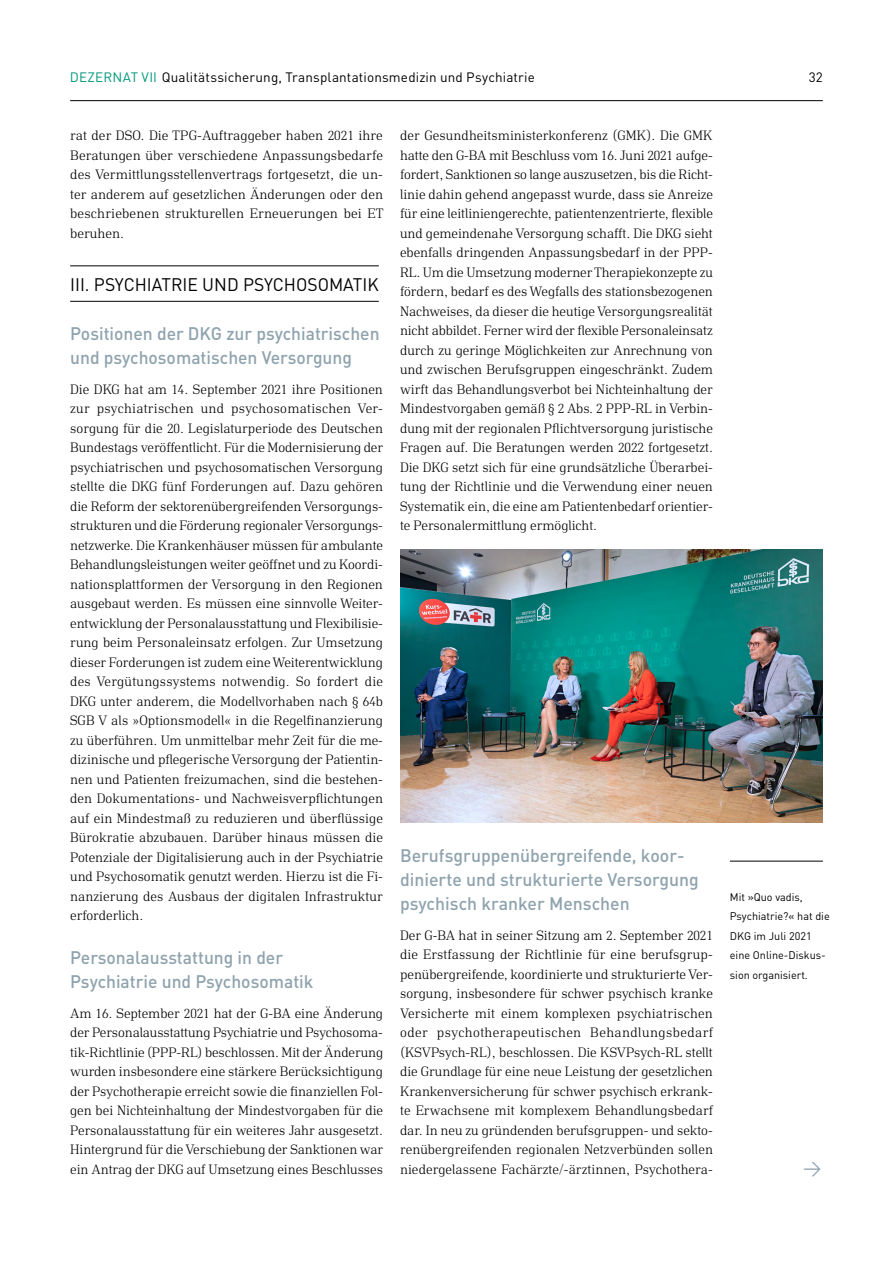
<style>
.page{position:relative;width:893px;height:1263px;background:#fff}
.page>*{position:absolute;margin:0;border:0;box-sizing:border-box;transform-origin:0 0}
.t1{font:500 18px/24px "DIN";color:#8fa3ae}
.t2{font:18px "DIN";color:#000}
.t3{font:18px "DIN";color:#8fa3ae}
.t4{font:300 13.5px/19.5px "DIN Neue Roman";color:#000;text-align:justify}
.t5{font:13.5px "DIN";letter-spacing:.01em;color:#000}
.t6{font:10.95px/19.5px "DIN";color:#000}
.s1{color:#009879}
</style>
<div class="page">
<hr style="left:70px;top:100px;width:753px;height:1px;background:#000">
<hr style="left:70px;top:301px;width:309px;height:1px;background:#000">
<hr style="left:70px;top:265px;width:309px;height:1px;background:#000">
<img style="left:400px;top:550px;width:423px;height:273px">
<hr style="left:730px;top:861px;width:93px;height:1px;background:#000">
<p class="t5" style="left:70px;top:68px;width:467px"><span class="s1">DEZERNAT VII</span> Qualitätssicherung, Transplantationsmedizin und Psychiatrie</p>
<p class="t5" style="left:809px;top:68px;width:15px">32</p>
<p class="t4" style="left:70px;top:124px;width:315px">rat der DSO. Die TPG-Auftraggeber haben 2021 ihre Beratungen über verschiedene Anpassungsbedarfe des Vermittlungsstellenvertrags fortgesetzt, die un&shy;ter anderem auf gesetzlichen Änderungen oder den beschriebenen strukturellen Erneuerungen bei ET beruhen.</p>
<p class="t2" style="left:70px;top:273px;width:310px">III. PSYCHIATRIE UND PSYCHOSOMATIK</p>
<p class="t1" style="left:70px;top:320px;width:311px">Positionen der DKG zur psychiatrischen und psychosomatischen Versorgung</p>
<p class="t4" style="left:70px;top:378px;width:314px">Die DKG hat am 14. September 2021 ihre Positionen zur psychiatrischen und psychosomatischen Ver&shy;sorgung für die 20. Legislaturperiode des Deutschen Bundestags veröffentlicht. Für die Modernisierung der psychiatrischen und psychosomatischen Versorgung stellte die DKG fünf Forderungen auf. Dazu gehören die Reform der sektorenübergreifenden Versorgungs&shy;strukturen und die Förderung regionaler Versorgungs&shy;netzwerke. Die Krankenhäuser müssen für ambulante Behandlungsleistungen weiter geöffnet und zu Koordi&shy;nationsplattformen der Versorgung in den Regionen ausgebaut werden. Es müssen eine sinnvolle Weiter&shy;entwicklung der Personalausstattung und Flexibilisie&shy;rung beim Personaleinsatz erfolgen. Zur Umsetzung dieser Forderungen ist zudem eine Weiterentwicklung des Vergütungssystems notwendig. So fordert die DKG unter anderem, die Modellvorhaben nach § 64b SGB V als »Optionsmodell« in die Regelfinanzierung zu überführen. Um unmittelbar mehr Zeit für die me&shy;dizinische und pflegerische Versorgung der Patientin&shy;nen und Patienten freizumachen, sind die bestehen&shy;den Dokumentations- und Nachweisverpflichtungen auf ein Mindestmaß zu reduzieren und überflüssige Bürokratie abzubauen. Darüber hinaus müssen die Potenziale der Digitalisierung auch in der Psychiatrie und Psychosomatik genutzt werden. Hierzu ist die Fi&shy;nanzierung des Ausbaus der digitalen Infrastruktur erforderlich.</p>
<p class="t1" style="left:70px;top:944px;width:214px">Personalausstattung in der</p>
<p class="t1" style="left:70px;top:968px;width:245px">Psychiatrie und Psychosomatik</p>
<p class="t4" style="left:70px;top:1002px;width:314px">Am 16. September 2021 hat der G-BA eine Änderung der Personalausstattung Psychiatrie und Psychosoma&shy;tik-Richtlinie (PPP-RL) beschlossen. Mit der Änderung wurden insbesondere eine stärkere Berücksichtigung der Psychotherapie erreicht sowie die finanziellen Fol&shy;gen bei Nichteinhaltung der Mindestvorgaben für die Personalausstattung für ein weiteres Jahr ausgesetzt.<br>Hintergrund für die Verschiebung der Sanktionen war ein Antrag der DKG auf Umsetzung eines Beschlusses</p>
<p class="t4" style="left:400px;top:124px;width:314px">der Gesundheitsministerkonferenz (GMK). Die GMK hatte den G-BA mit Beschluss vom 16. Juni 2021 aufge&shy;fordert, Sanktionen so lange auszusetzen, bis die Richt&shy;linie dahin gehend angepasst wurde, dass sie Anreize für eine leitliniengerechte, patientenzentrierte, flexible und gemeindenahe Versorgung schafft. Die DKG sieht ebenfalls dringenden Anpassungsbedarf in der PPP-RL. Um die Umsetzung moderner Therapiekonzepte zu fördern, bedarf es des Wegfalls des stationsbezogenen Nachweises, da dieser die heutige Versorgungsrealität nicht abbildet. Ferner wird der flexible Personaleinsatz durch zu geringe Möglichkeiten zur Anrechnung von und zwischen Berufsgruppen eingeschränkt. Zudem wirft das Behandlungsverbot bei Nichteinhaltung der Mindestvorgaben gemäß § 2 Abs. 2 PPP-RL in Verbin&shy;dung mit der regionalen Pflichtversorgung juristische Fragen auf. Die Beratungen werden 2022 fortgesetzt.<br>Die DKG setzt sich für eine grundsätzliche Überarbei&shy;tung der Richtlinie und die Verwendung einer neuen Systematik ein, die eine am Patientenbedarf orientier&shy;te Personalermittlung ermöglicht.</p>
<p class="t1" style="left:400px;top:842px;width:286px">Berufsgruppenübergreifende, koor-</p>
<p class="t1" style="left:400px;top:866px;width:300px">dinierte und strukturierte Versorgung</p>
<p class="t1" style="left:400px;top:890px;width:231px">psychisch kranker Menschen</p>
<p class="t4" style="left:400px;top:924px;width:314px">Der G-BA hat in seiner Sitzung am 2. September 2021 die Erstfassung der Richtlinie für eine berufsgrup&shy;penübergreifende, koordinierte und strukturierte Ver&shy;sorgung, insbesondere für schwer psychisch kranke Versicherte mit einem komplexen psychiatrischen oder psychotherapeutischen Behandlungsbedarf (KSVPsych-RL), beschlossen. Die KSVPsych-RL stellt die Grundlage für eine neue Leistung der gesetzlichen Krankenversicherung für schwer psychisch erkrank&shy;te Erwachsene mit komplexem Behandlungsbedarf dar. In neu zu gründenden berufsgruppen- und sekto&shy;renübergreifenden regionalen Netzverbünden sollen niedergelassene Fachärzte/-ärztinnen, Psychothera-</p>
<p class="t6" style="left:730px;top:887px;width:101px">Mit »Quo vadis,<br>Psychiatrie?« hat die<br>DKG im Juli 2021</p>
<p class="t6" style="left:730px;top:945px;width:97px">eine Online-Diskus-</p>
<p class="t6" style="left:730px;top:965px;width:79px">sion organisiert.</p>
<p class="t3" style="left:803px;top:1156px;width:20px">&gt;</p>
</div>
